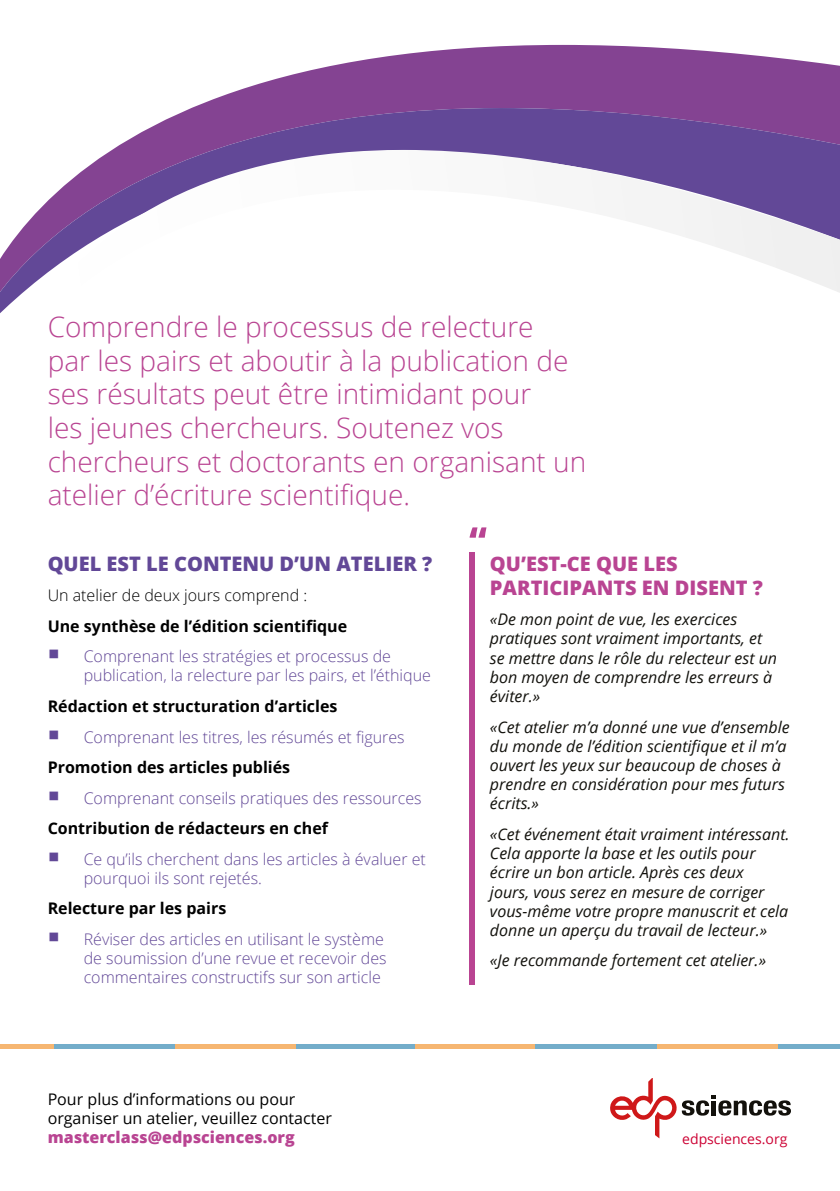
<style>
.page{position:relative;width:840px;height:1191px;background:#fff}
.page>*{position:absolute;margin:0;border:0;box-sizing:border-box;transform-origin:0 0}
.t1{font:300 28px/33.6px "Open Sans";color:#b94492}
.t2{font:800 20px/24px "Open Sans";color:#b94492}
.t3{font:800 20px "Open Sans";color:#624897}
.t4{font:italic 16px/19.2px "Open Sans";color:#12110c}
.t5{font:300 16px/19.2px "Open Sans";color:#624897}
.t6{font:700 16px "Open Sans";color:#000}
.t7{font:16px/19.2px "Open Sans";color:#000}
.t8{font:300 16px "Open Sans";color:#000}
.t9{font:800 16px "Open Sans";color:#b94492}
.t10{font:14px "Open Sans";color:#c03}
</style>
<div class="page">
<hr style="left:0;top:1044px;width:55px;height:4px;background:#f6b671">
<hr style="left:54px;top:1044px;width:121px;height:4px;background:#73adca">
<hr style="left:175px;top:1044px;width:122px;height:4px;background:#f6b671">
<hr style="left:296px;top:1044px;width:121px;height:4px;background:#73adca">
<hr style="left:414px;top:1044px;width:122px;height:4px;background:#f6b671">
<hr style="left:535px;top:1044px;width:121px;height:4px;background:#73adca">
<hr style="left:657px;top:1044px;width:121px;height:4px;background:#f6b671">
<hr style="left:777px;top:1044px;width:62px;height:4px;background:#73adca">
<svg style="left:610px;top:1078px;width:180px;height:60px"></svg>
<svg style="left:406px;top:45px;width:334px;height:9px;fill:#844392"></svg>
<svg style="left:0;top:54px;width:839px;height:259px"></svg>
<div style="left:469px;top:551px;width:6px;height:433px;background:#b94492"></div>
<svg style="left:469px;top:527px;width:17px;height:10px"></svg>
<p class="t1" style="left:48px;top:309px;width:540px">Comprendre le processus de relecture<br>par les pairs et aboutir à la publication de ses résultats peut être intimidant pour<br>les jeunes chercheurs. Soutenez vos chercheurs et doctorants en organisant un atelier d’écriture scientifique.</p>
<p class="t3" style="left:48px;top:548px;width:386px">QUEL EST LE CONTENU D’UN ATELIER ?</p>
<p class="t8" style="left:48px;top:584px;width:261px">Un atelier de deux jours comprend :</p>
<p class="t6" style="left:48px;top:614px;width:301px">Une synthèse de l’édition scientifique</p>
<p class="t5" style="left:84px;top:646px;width:348px">Comprenant les stratégies et processus de publication, la relecture par les pairs, et l’éthique</p>
<p class="t6" style="left:48px;top:695px;width:291px">Rédaction et structuration d’articles</p>
<p class="t5" style="left:84px;top:726px;width:322px">Comprenant les titres, les résumés et figures</p>
<p class="t6" style="left:48px;top:756px;width:244px">Promotion des articles publiés</p>
<p class="t5" style="left:84px;top:787px;width:339px">Comprenant conseils pratiques des ressources</p>
<p class="t6" style="left:48px;top:817px;width:282px">Contribution de rédacteurs en chef</p>
<p class="t5" style="left:84px;top:849px;width:343px">Ce qu’ils cherchent dans les articles à évaluer et pourquoi ils sont rejetés.</p>
<p class="t6" style="left:48px;top:897px;width:180px">Relecture par les pairs</p>
<p class="t5" style="left:84px;top:929px;width:304px">Réviser des articles en utilisant le système de soumission d’une revue et recevoir des commentaires constructifs sur son article</p>
<p class="t2" style="left:489px;top:550px;width:274px">QU’EST-CE QUE LES<br>PARTICIPANTS EN DISENT ?</p>
<p class="t4" style="left:489px;top:609px;width:288px">«De mon point de vue, les exercices pratiques sont vraiment importants, et se mettre dans le rôle du relecteur est un bon moyen de comprendre les erreurs à éviter.»</p>
<p class="t4" style="left:489px;top:716px;width:301px">«Cet atelier m’a donné une vue d’ensemble du monde de l’édition scientifique et il m’a ouvert les yeux sur beaucoup de choses à prendre en considération pour mes futurs écrits.»</p>
<p class="t4" style="left:489px;top:824px;width:301px">«Cet événement était vraiment intéressant.<br>Cela apporte la base et les outils pour écrire un bon article. Après ces deux<br>jours, vous serez en mesure de corriger vous-même votre propre manuscrit et cela donne un aperçu du travail de lecteur.»</p>
<p class="t4" style="left:489px;top:950px;width:277px">«Je recommande fortement cet atelier.»</p>
<p class="t7" style="left:48px;top:1089px;width:286px">Pour plus d’informations ou pour organiser un atelier, veuillez contacter</p>
<p class="t9" style="left:48px;top:1125px;width:248px">masterclass@edpsciences.org</p>
<p class="t10" style="left:681px;top:1129px;width:107px">edpsciences.org</p>
</div>
